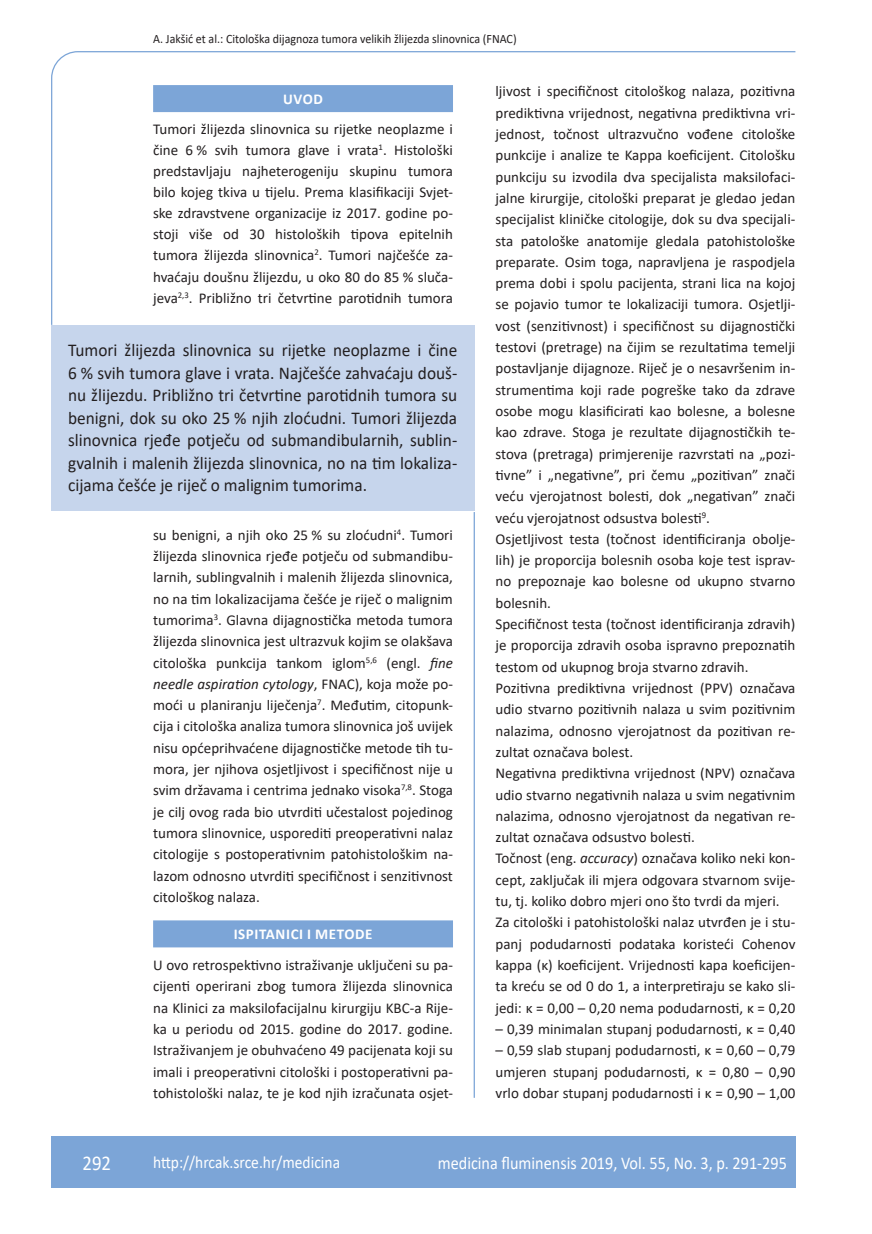
<style>
.page{position:relative;width:872px;height:1234px;background:#fff}
.page>*{position:absolute;margin:0;border:0;box-sizing:border-box;transform-origin:0 0}
.t1{font:21px "Calibri";color:#fff;scale:.9 1}
.anterfile{font:18px/22.5px "Calibri";color:#231f20;text-align:justify;scale:.96 1}
.t2{font:18px "Calibri";color:#fff;scale:.9 1}
.t3{font:17.25px "Calibri";color:#fff;scale:.9 1}
.osnovni_tekst{font:15px/21.3px "Calibri";color:#231f20;text-align:justify}
.naslov_ruler{font:700 15px "Calibri";letter-spacing:.04em;color:#fff}
.glava{font:12.75px "Calibri";color:#231f20;scale:.94 1}
.s1{font-style:italic}
</style>
<div class="page">
<svg style="left:51px;top:51px;width:745px;height:275px"></svg>
<hr style="left:473px;top:512px;width:2px;height:585px;background:#7ca5d7">
<div style="left:51px;top:1135px;width:744px;height:51px;background:#7ca5d7"></div>
<div style="left:51px;top:325px;width:423px;height:185px;background:#c6d5ec"></div>
<div style="left:153px;top:85px;width:300px;height:27px;background:#7ca5d7"></div>
<div style="left:153px;top:920px;width:300px;height:27px;background:#7ca5d7"></div>
<p class="glava" style="left:153px;top:29px;width:388px">A. Jakšić et al.: Citološka dijagnoza tumora velikih žlijezda slinovnica (FNAC)</p>
<p class="naslov_ruler" style="left:283px;top:88px;width:41px">UVOD</p>
<p class="osnovni_tekst" style="left:153px;top:118px;width:301px">Tumori žlijezda slinovnica su rijetke neoplazme i čine 6 % svih tumora glave i vrata<sup>1</sup>. Histološki predstavljaju najheterogeniju skupinu tumora bilo kojeg tkiva u tijelu. Prema klasifikaciji Svjet&shy;ske zdravstvene organizacije iz 2017. godine po&shy;stoji više od 30 histoloških tipova epitelnih tumora žlijezda slinovnica<sup>2</sup>. Tumori najčešće za&shy;hvaćaju doušnu žlijezdu, u oko 80 do 85 % sluča&shy;jeva<sup>2,3</sup>. Približno tri četvrtine parotidnih tumora</p>
<p class="anterfile" style="left:68px;top:338px;width:407px">Tumori žlijezda slinovnica su rijetke neoplazme i čine 6 % svih tumora glave i vrata. Najčešće zahvaćaju douš&shy;nu žlijezdu. Približno tri četvrtine parotidnih tumora su benigni, dok su oko 25 % njih zloćudni. Tumori žlijezda slinovnica rjeđe potječu od submandibularnih, sublin&shy;gvalnih i malenih žlijezda slinovnica, no na tim lokaliza&shy;cijama češće je riječ o malignim tumorima.</p>
<p class="osnovni_tekst" style="left:153px;top:523px;width:301px">su benigni, a njih oko 25 % su zloćudni<sup>4</sup>. Tumori žlijezda slinovnica rjeđe potječu od submandibu&shy;larnih, sublingvalnih i malenih žlijezda slinovnica, no na tim lokalizacijama češće je riječ o malignim tumorima<sup>3</sup>. Glavna dijagnostička metoda tumora žlijezda slinovnica jest ultrazvuk kojim se olakšava citološka punkcija tankom iglom<sup>5,6</sup> (engl. <span class="s1">fine needle aspiration cytology</span>, FNAC), koja može po&shy;moći u planiranju liječenja<sup>7</sup>. Međutim, citopunk&shy;cija i citološka analiza tumora slinovnica još uvijek nisu općeprihvaćene dijagnostičke metode tih tu&shy;mora, jer njihova osjetljivost i specifičnost nije u svim državama i centrima jednako visoka<sup>7,8</sup>. Stoga je cilj ovog rada bio utvrditi učestalost pojedinog tumora slinovnice, usporediti preoperativni nalaz citologije s postoperativnim patohistološkim na&shy;lazom odnosno utvrditi specifičnost i senzitivnost citološkog nalaza.</p>
<p class="naslov_ruler" style="left:234px;top:923px;width:140px">ISPITANICI I METODE</p>
<p class="osnovni_tekst" style="left:153px;top:953px;width:301px">U ovo retrospektivno istraživanje uključeni su pa&shy;cijenti operirani zbog tumora žlijezda slinovnica na Klinici za maksilofacijalnu kirurgiju KBC-a Rije&shy;ka u periodu od 2015. godine do 2017. godine.<br>Istraživanjem je obuhvaćeno 49 pacijenata koji su imali i preoperativni citološki i postoperativni pa&shy;tohistološki nalaz, te je kod njih izračunata osjet-</p>
<p class="osnovni_tekst" style="left:495px;top:80px;width:301px">ljivost i specifičnost citološkog nalaza, pozitivna prediktivna vrijednost, negativna prediktivna vri&shy;jednost, točnost ultrazvučno vođene citološke punkcije i analize te Kappa koeficijent. Citološku punkciju su izvodila dva specijalista maksilofaci&shy;jalne kirurgije, citološki preparat je gledao jedan specijalist kliničke citologije, dok su dva specijali&shy;sta patološke anatomije gledala patohistološke preparate. Osim toga, napravljena je raspodjela prema dobi i spolu pacijenta, strani lica na kojoj se pojavio tumor te lokalizaciji tumora. Osjetlji&shy;vost (senzitivnost) i specifičnost su dijagnostički testovi (pretrage) na čijim se rezultatima temelji postavljanje dijagnoze. Riječ je o nesavršenim in&shy;strumentima koji rade pogreške tako da zdrave osobe mogu klasificirati kao bolesne, a bolesne kao zdrave. Stoga je rezultate dijagnostičkih te&shy;stova (pretraga) primjerenije razvrstati na „pozi&shy;tivne” i „negativne”, pri čemu „pozitivan” znači veću vjerojatnost bolesti, dok „negativan” znači veću vjerojatnost odsustva bolesti<sup>9</sup>.</p>
<p class="osnovni_tekst" style="left:495px;top:527px;width:301px">Osjetljivost testa (točnost identificiranja obolje&shy;lih) je proporcija bolesnih osoba koje test isprav&shy;no prepoznaje kao bolesne od ukupno stvarno bolesnih.</p>
<p class="osnovni_tekst" style="left:495px;top:613px;width:301px">Specifičnost testa (točnost identificiranja zdravih) je proporcija zdravih osoba ispravno prepoznatih testom od ukupnog broja stvarno zdravih.</p>
<p class="osnovni_tekst" style="left:495px;top:676px;width:301px">Pozitivna prediktivna vrijednost (PPV) označava udio stvarno pozitivnih nalaza u svim pozitivnim nalazima, odnosno vjerojatnost da pozitivan re&shy;zultat označava bolest.</p>
<p class="osnovni_tekst" style="left:495px;top:762px;width:301px">Negativna prediktivna vrijednost (NPV) označava udio stvarno negativnih nalaza u svim negativnim nalazima, odnosno vjerojatnost da negativan re&shy;zultat označava odsustvo bolesti.</p>
<p class="osnovni_tekst" style="left:495px;top:847px;width:301px">Točnost (eng. <span class="s1">accuracy</span>) označava koliko neki kon&shy;cept, zaključak ili mjera odgovara stvarnom svije&shy;tu, tj. koliko dobro mjeri ono što tvrdi da mjeri.</p>
<p class="osnovni_tekst" style="left:495px;top:911px;width:301px">Za citološki i patohistološki nalaz utvrđen je i stu&shy;panj podudarnosti podataka koristeći Cohenov kappa (κ) koeficijent. Vrijednosti kapa koeficijen&shy;ta kreću se od 0 do 1, a interpretiraju se kako sli&shy;jedi: κ = 0,00 – 0,20 nema podudarnosti, κ = 0,20</p>
<p class="osnovni_tekst" style="left:495px;top:1017px;width:301px">– 0,39 minimalan stupanj podudarnosti, κ = 0,40</p>
<p class="osnovni_tekst" style="left:495px;top:1038px;width:301px">– 0,59 slab stupanj podudarnosti, κ = 0,60 – 0,79 umjeren stupanj podudarnosti, κ = 0,80 – 0,90 vrlo dobar stupanj podudarnosti i κ = 0,90 – 1,00</p>
<p class="t1" style="left:82px;top:1147px;width:33px">292</p>
<p class="t3" style="left:153px;top:1149px;width:209px">http://hrcak.srce.hr/medicina</p>
<p class="t2" style="left:438px;top:1149px;width:389px">medicina fluminensis 2019, Vol. 55, No. 3, p. 291-295</p>
</div>
